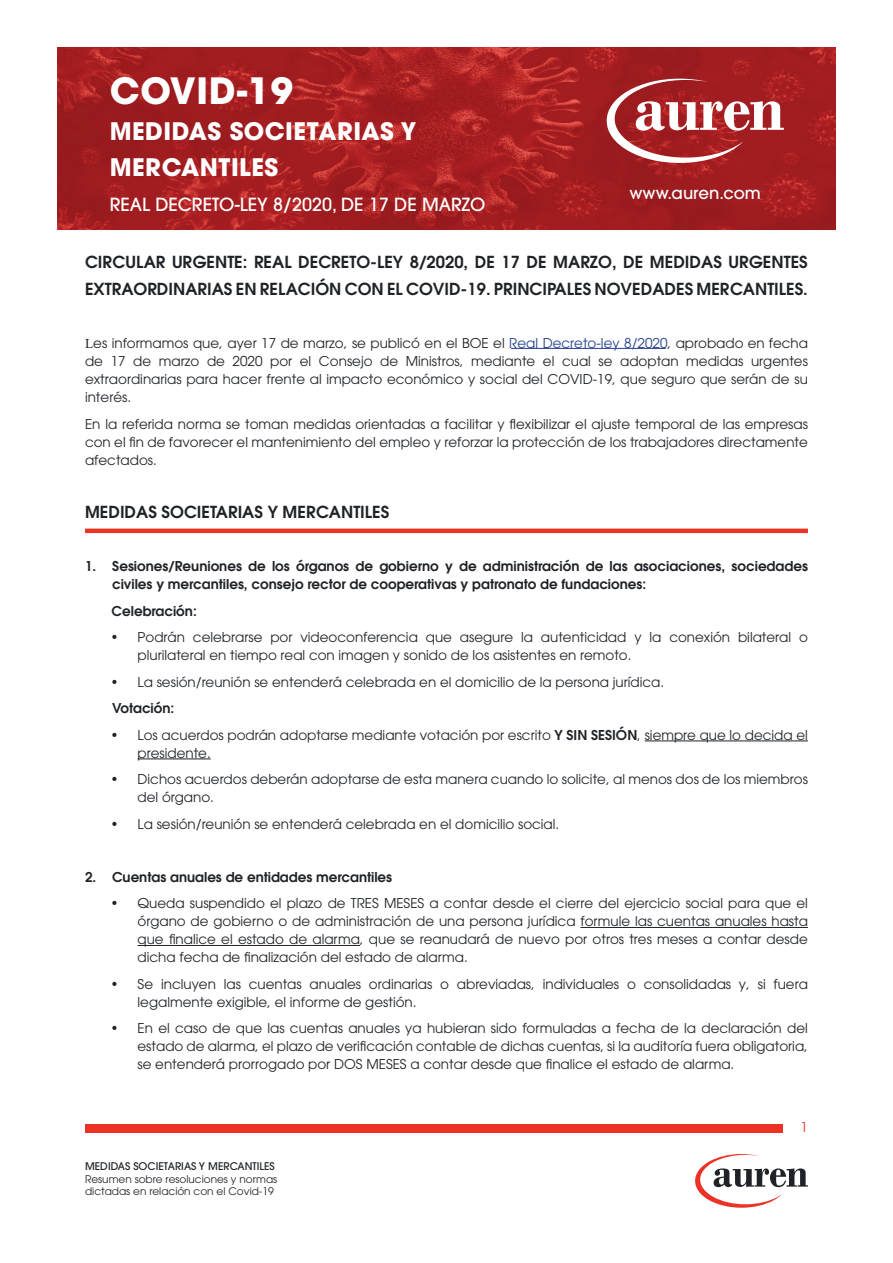
<style>
.page{position:relative;width:893px;height:1263px;background:#fff}
.page>*{position:absolute;margin:0;border:0;box-sizing:border-box;transform-origin:0 0}
.t1{font:700 36px "ITC Avant Garde Pro";letter-spacing:.02em;color:#fff}
.t2{font:700 24px/36px "ITC Avant Garde Pro";letter-spacing:.02em;color:#fff}
.t3{font:500 18px "ITC Avant Garde Pro";color:#fff}
.t4{font:600 16.5px/27px "ITC Avant Garde Pro";color:#1f2327}
.t5{font:500 16.5px "ITC Avant Garde Pro";color:#fff}
.t6{font:13.5px/18px "ITC Avant Garde Pro";color:#1f2327;text-align:justify}
.t7{font:600 13.5px/18px "ITC Avant Garde Pro";color:#1f2327}
.t8{font:13.5px "ITC Avant Garde Pro";color:#ec3125}
.t9{font:10.5px/12.6px "ITC Avant Garde Pro";color:#1f2327}
.t10{font:500 10.5px "ITC Avant Garde Pro";color:#1f2327}
.s1{font-family:"Times New Roman"}
.s2{color:#253f8e}
.s3{font-weight:600}
</style>
<div class="page">
<svg style="left:695px;top:1154px;width:113px;height:54px"></svg>
<div style="left:85px;top:1124px;width:697px;height:8px;background:#ec3125"></div>
<img style="left:57px;top:48px;width:779px;height:182px">
<svg style="left:607px;top:79px;width:177px;height:84px"></svg>
<hr style="left:645px;top:740px;width:163px;height:1px;background:#1f2327">
<hr style="left:138px;top:758px;width:73px;height:1px;background:#1f2327">
<hr style="left:580px;top:927px;width:228px;height:1px;background:#1f2327">
<hr style="left:138px;top:945px;width:222px;height:1px;background:#1f2327">
<hr style="left:511px;top:348px;width:155px;height:1px;background:#253f8e">
<hr style="left:85px;top:529px;width:723px;height:4px;background:#ec3125">
<h1 class="t1" style="left:110px;top:67px;width:185px">COVID-19</h1>
<h2 class="t2" style="left:110px;top:113px;width:308px">MEDIDAS SOCIETARIAS Y<br>MERCANTILES</h2>
<h3 class="t3" style="left:110px;top:193px;width:377px">REAL DECRETO-LEY 8/2020, DE 17 DE MARZO</h3>
<p class="t5" style="left:629px;top:182px;width:133px">www.auren.com</p>
<p class="t4" style="left:85px;top:249px;width:724px">CIRCULAR URGENTE: REAL DECRETO-LEY 8/2020, DE 17 DE MARZO, DE MEDIDAS URGENTES<br>EXTRAORDINARIAS EN RELACIÓN CON EL COVID-19. PRINCIPALES NOVEDADES MERCANTILES.</p>
<p class="t6" style="left:85px;top:334px;width:724px"><span class="s1">L</span>es informamos que, ayer 17 de marzo, se publicó en el BOE el <span class="s2">Real Decreto-ley 8/2020</span>, aprobado en fecha de 17 de marzo de 2020 por el Consejo de Ministros, mediante el cual se adoptan medidas urgentes extraordinarias para hacer frente al impacto económico y social del COVID-19, que seguro que serán de su interés.</p>
<p class="t6" style="left:85px;top:415px;width:724px">En la referida norma se toman medidas orientadas a facilitar y flexibilizar el ajuste temporal de las empresas con el fin de favorecer el mantenimiento del empleo y reforzar la protección de los trabajadores directamente afectados.</p>
<p class="t4" style="left:85px;top:498px;width:306px">MEDIDAS SOCIETARIAS Y MERCANTILES</p>
<p class="t7" style="left:112px;top:557px;width:697px;text-indent:-27px">1. Sesiones/Reuniones de los órganos de gobierno y de administración de las asociaciones, sociedades civiles y mercantiles, consejo rector de cooperativas y patronato de fundaciones:</p>
<p class="t7" style="left:112px;top:601px;width:87px">Celebración:</p>
<p class="t6" style="left:138px;top:628px;width:672px;text-indent:-27px">• Podrán celebrarse por videoconferencia que asegure la autenticidad y la conexión bilateral o plurilateral en tiempo real con imagen y sonido de los asistentes en remoto.</p>
<p class="t6" style="left:111px;top:672px;width:555px">• La sesión/reunión se entenderá celebrada en el domicilio de la persona jurídica.</p>
<p class="t7" style="left:112px;top:699px;width:64px">Votación:</p>
<p class="t6" style="left:138px;top:725px;width:672px;text-indent:-27px">• Los acuerdos podrán adoptarse mediante votación por escrito <span class="s3">Y SIN SESIÓN</span>, siempre que lo decida el presidente.</p>
<p class="t6" style="left:138px;top:770px;width:672px;text-indent:-27px">• Dichos acuerdos deberán adoptarse de esta manera cuando lo solicite, al menos dos de los miembros del órgano.</p>
<p class="t6" style="left:111px;top:814px;width:450px">• La sesión/reunión se entenderá celebrada en el domicilio social.</p>
<p class="t7" style="left:85px;top:867px;width:309px">2. Cuentas anuales de entidades mercantiles</p>
<p class="t6" style="left:138px;top:894px;width:672px;text-indent:-27px">• Queda suspendido el plazo de TRES MESES a contar desde el cierre del ejercicio social para que el órgano de gobierno o de administración de una persona jurídica formule las cuentas anuales hasta que finalice el estado de alarma, que se reanudará de nuevo por otros tres meses a contar desde dicha fecha de finalización del estado de alarma.</p>
<p class="t6" style="left:138px;top:974px;width:672px;text-indent:-27px">• Se incluyen las cuentas anuales ordinarias o abreviadas, individuales o consolidadas y, si fuera legalmente exigible, el informe de gestión.</p>
<p class="t6" style="left:138px;top:1019px;width:672px;text-indent:-27px">• En el caso de que las cuentas anuales ya hubieran sido formuladas a fecha de la declaración del estado de alarma, el plazo de verificación contable de dichas cuentas, si la auditoría fuera obligatoria, se entenderá prorrogado por DOS MESES a contar desde que finalice el estado de alarma.</p>
<p class="t10" style="left:85px;top:1159px;width:191px">MEDIDAS SOCIETARIAS Y MERCANTILES</p>
<p class="t9" style="left:85px;top:1172px;width:194px">Resumen sobre resoluciones y normas dictadas en relación con el Covid-19</p>
<p class="t8" style="left:800px;top:1118px;width:9px">1</p>
</div>
